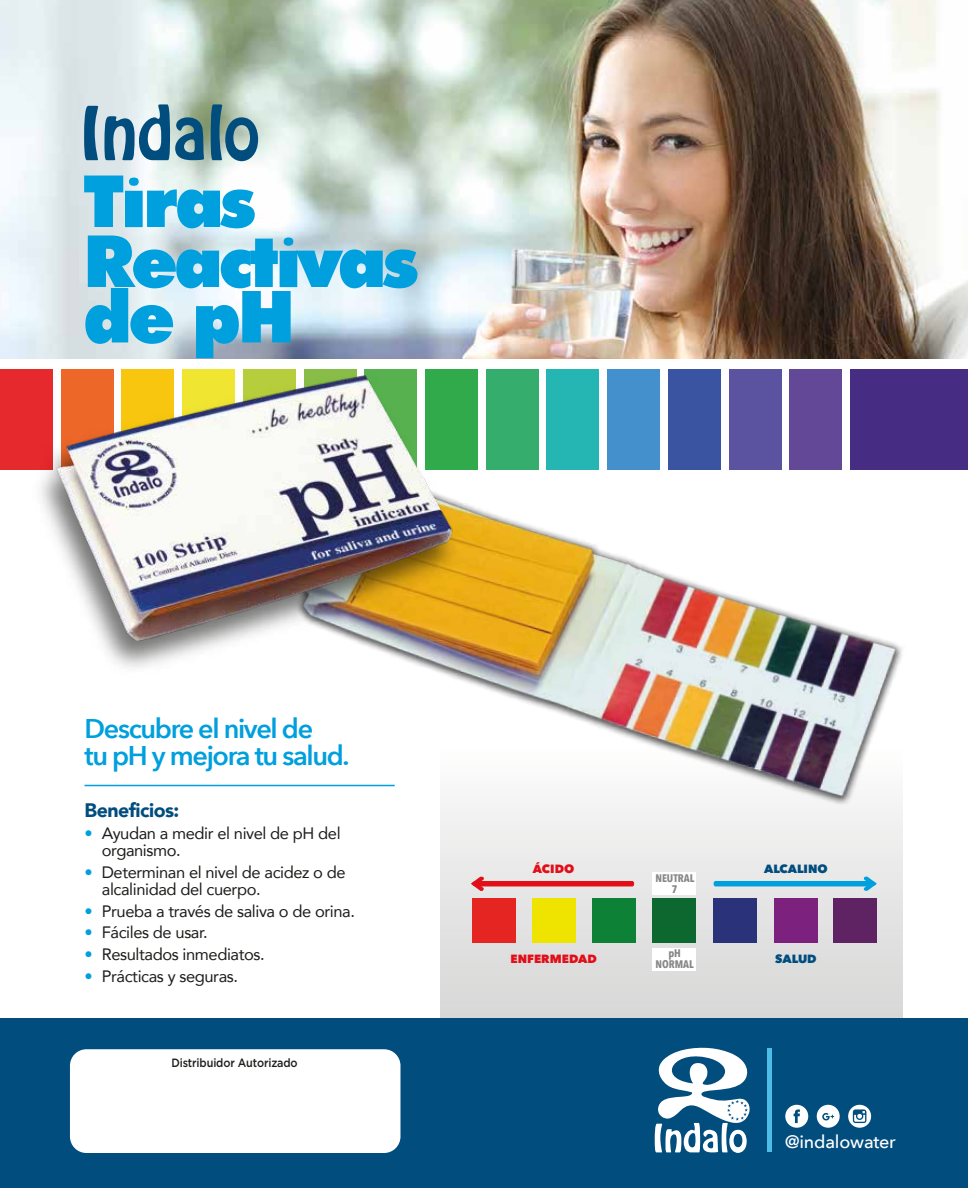
<style>
.page{position:relative;width:968px;height:1188px;background:#fff}
.page>*{position:absolute;margin:0;border:0;box-sizing:border-box;transform-origin:0 0}
.t1{font:900 72px/57.8px "Futura";letter-spacing:-.05em;color:#009fdd}
.t2{font:600 27px/27px "Avenir Next";letter-spacing:-.05em;color:#009fdd}
.t3{font:900 19.5px "Avenir";letter-spacing:-.025em;color:#004d7e}
.t4{font:500 18px "Avenir Next";letter-spacing:-.01em;color:#fff}
.t5{font:16.5px/17.2px "Avenir";letter-spacing:-.025em;color:#1d1d1b}
.t6{font:500 12px "Gotham HTF";letter-spacing:-.01em;color:#1d1d1b;scale:.9 1}
.t7{font:800 11.85px "Avenir Next";color:#e20e18}
.t8{font:800 11.85px "Avenir Next";color:#004d7e}
.t9{font:700 10.95px/10.9px "Avenir Next Condensed";color:#878787;text-align:center}
.s1{color:#009fdd}
</style>
<div class="page">
<img style="left:0;top:0;width:967px;height:358px">
<svg style="left:440px;top:817px;width:462px;height:201px;background:#e2e2e2"></svg>
<div style="left:0;top:1018px;width:967px;height:170px;background:#004d7e"></div>
<div style="left:70px;top:1049px;width:330px;height:104px;background:#fff;border-radius:16px"></div>
<img style="left:267px;top:450px;width:636px;height:367px">
<div style="left:0;top:370px;width:53px;height:100px;background:#e6292c"></div>
<div style="left:546px;top:370px;width:53px;height:100px;background:#25b5b3"></div>
<div style="left:486px;top:370px;width:52px;height:100px;background:#35ad6c"></div>
<div style="left:607px;top:370px;width:52px;height:100px;background:#4490cd"></div>
<div style="left:668px;top:370px;width:52px;height:100px;background:#3a54a1"></div>
<div style="left:789px;top:370px;width:52px;height:100px;background:#634897"></div>
<div style="left:850px;top:370px;width:117px;height:100px;background:#462c83"></div>
<div style="left:728px;top:370px;width:53px;height:100px;background:#5b539f"></div>
<div style="left:425px;top:370px;width:52px;height:100px;background:#31aa4c"></div>
<img style="left:23px;top:369px;width:445px;height:314px">
<img style="left:49px;top:369px;width:411px;height:293px">
<svg style="left:84px;top:105px;width:14px;height:56px"></svg>
<svg style="left:104px;top:104px;width:100px;height:58px;background:#739db0"></svg>
<svg style="left:210px;top:104px;width:48px;height:57px;background:#618f9e"></svg>
<hr style="left:84px;top:785px;width:310px;height:1px;background:#009fdd">
<div style="left:652px;top:899px;width:43px;height:44px;background:#0c682f"></div>
<div style="left:592px;top:899px;width:43px;height:44px;background:#0d8136"></div>
<div style="left:532px;top:899px;width:43px;height:44px;background:#efe400"></div>
<div style="left:472px;top:899px;width:43px;height:44px;background:#e52521"></div>
<div style="left:833px;top:899px;width:43px;height:44px;background:#5f2263"></div>
<div style="left:774px;top:899px;width:43px;height:44px;background:#7c217e"></div>
<div style="left:713px;top:899px;width:43px;height:44px;background:#2a327a"></div>
<div style="left:652px;top:872px;width:43px;height:23px;background:#fff"></div>
<div style="left:652px;top:948px;width:43px;height:22px;background:#fff"></div>
<svg style="left:713px;top:876px;width:163px;height:15px;background:#8fcce3"></svg>
<svg style="left:471px;top:876px;width:163px;height:15px;background:#e59498"></svg>
<svg style="left:654px;top:1047px;width:95px;height:106px"></svg>
<div style="left:816px;top:1105px;width:23px;height:23px;background:#fff;border-radius:50%"></div>
<svg style="left:822px;top:1113px;width:12px;height:8px"></svg>
<svg style="left:848px;top:1105px;width:23px;height:23px"></svg>
<svg style="left:852px;top:1109px;width:14px;height:14px"></svg>
<div style="left:785px;top:1105px;width:23px;height:23px;background:#fff;border-radius:50%"></div>
<svg style="left:793px;top:1109px;width:6px;height:14px"></svg>
<hr style="left:767px;top:1048px;width:4px;height:104px;background:#4dbce7">
<h1 class="t1" style="left:83px;top:168px;width:336px">Tiras<br>Reactivas de pH</h1>
<h2 class="t2" style="left:85px;top:715px;width:266px">Descubre el nivel de<br>tu pH y mejora tu salud.</h2>
<p class="t3" style="left:85px;top:793px;width:96px">Beneficios:</p>
<p class="t5" style="left:102px;top:824px;width:240px;text-indent:-17px"><span class="s1">•</span> Ayudan a medir el nivel de pH del organismo.</p>
<p class="t5" style="left:102px;top:863px;width:245px;text-indent:-17px"><span class="s1">•</span> Determinan el nivel de acidez o de alcalinidad del cuerpo.</p>
<p class="t5" style="left:85px;top:902px;width:272px"><span class="s1">•</span> Prueba a través de saliva o de orina.</p>
<p class="t5" style="left:85px;top:923px;width:124px"><span class="s1">•</span> Fáciles de usar.</p>
<p class="t5" style="left:85px;top:945px;width:182px"><span class="s1">•</span> Resultados inmediatos.</p>
<p class="t5" style="left:85px;top:967px;width:155px"><span class="s1">•</span> Prácticas y seguras.</p>
<p class="t6" style="left:171px;top:1056px;width:142px">Distribuidor Autorizado</p>
<p class="t7" style="left:533px;top:861px;width:43px">ÁCIDO</p>
<p class="t8" style="left:764px;top:861px;width:65px">ALCALINO</p>
<p class="t9" style="left:655px;top:873px;width:41px">NEUTRAL<br>7</p>
<p class="t9" style="left:655px;top:948px;width:40px">pH<br>NORMAL</p>
<p class="t7" style="left:510px;top:951px;width:88px">ENFERMEDAD</p>
<p class="t8" style="left:775px;top:951px;width:43px">SALUD</p>
<p class="t4" style="left:785px;top:1126px;width:112px">@indalowater</p>
</div>
